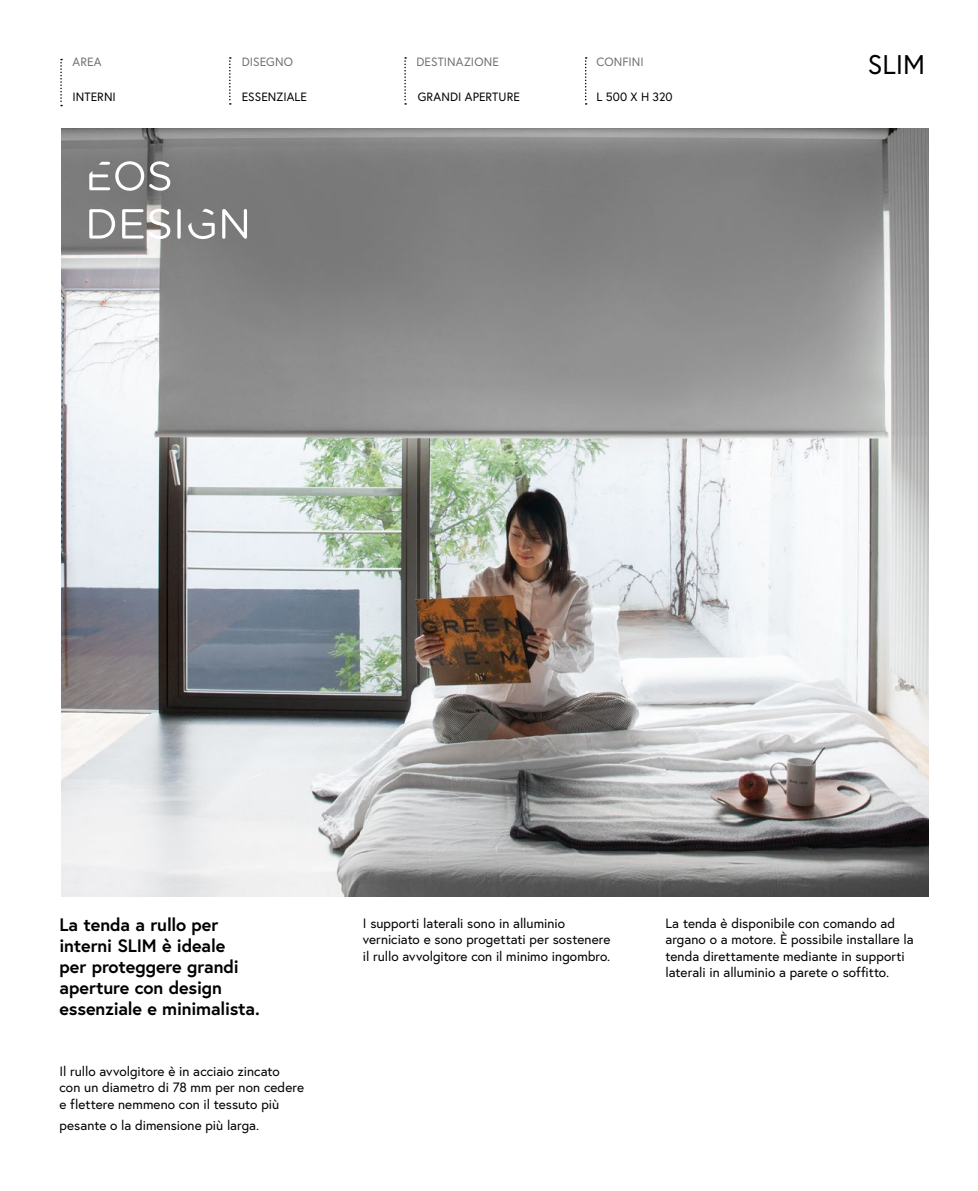
<style>
.page{position:relative;width:978px;height:1191px;background:#fff}
.page>*{position:absolute;margin:0;border:0;box-sizing:border-box;transform-origin:0 0}
.t1{font:27px "Europa";color:#000}
.t2{font:700 18px/21px "Europa";letter-spacing:-.01em;color:#000}
.t3{font:13.5px/16.5px "Europa";color:#000}
.t4{font:12px "Europa";letter-spacing:.005em;color:#000}
.t5{font:12px "Europa";letter-spacing:.01em;color:#707172}
</style>
<div class="page">
<img style="left:62px;top:128px;width:867px;height:769px">
<svg style="left:89px;top:209px;width:26px;height:29px"></svg>
<svg style="left:122px;top:209px;width:48px;height:30px"></svg>
<svg style="left:177px;top:209px;width:4px;height:30px"></svg>
<svg style="left:222px;top:209px;width:25px;height:30px"></svg>
<svg style="left:89px;top:161px;width:81px;height:30px"></svg>
<svg style="left:188px;top:222px;width:27px;height:17px"></svg>
<svg style="left:202px;top:209px;width:11px;height:6px"></svg>
<svg style="left:60px;top:59px;width:2px;height:47px"></svg>
<svg style="left:229px;top:57px;width:2px;height:48px"></svg>
<svg style="left:404px;top:57px;width:2px;height:48px"></svg>
<svg style="left:585px;top:57px;width:2px;height:48px"></svg>
<p class="t5" style="left:242px;top:55px;width:53px">DISEGNO</p>
<p class="t5" style="left:416px;top:55px;width:84px">DESTINAZIONE</p>
<p class="t5" style="left:597px;top:55px;width:49px">CONFINI</p>
<h1 class="t1" style="left:868px;top:49px;width:59px">SLIM</h1>
<p class="t5" style="left:73px;top:55px;width:31px">AREA</p>
<p class="t4" style="left:73px;top:89px;width:45px">INTERNI</p>
<p class="t4" style="left:242px;top:89px;width:67px">ESSENZIALE</p>
<p class="t4" style="left:418px;top:89px;width:104px">GRANDI APERTURE</p>
<p class="t4" style="left:597px;top:89px;width:78px">L 500 X H 320</p>
<h2 class="t2" style="left:60px;top:914px;width:202px">La tenda a rullo per interni SLIM è ideale<br>per proteggere grandi aperture con design essenziale e minimalista.</h2>
<p class="t3" style="left:60px;top:1062px;width:246px">Il rullo avvolgitore è in acciaio zincato con un diametro di 78 mm per non cedere e flettere nemmeno con il tessuto più</p>
<p class="t3" style="left:60px;top:1116px;width:201px">pesante o la dimensione più larga.</p>
<p class="t3" style="left:363px;top:915px;width:249px">I supporti laterali sono in alluminio verniciato e sono progettati per sostenere il rullo avvolgitore con il minimo ingombro.</p>
<p class="t3" style="left:665px;top:915px;width:250px">La tenda è disponibile con comando ad argano o a motore. È possibile installare la tenda direttamente mediante in supporti laterali in alluminio a parete o soffitto.</p>
</div>
